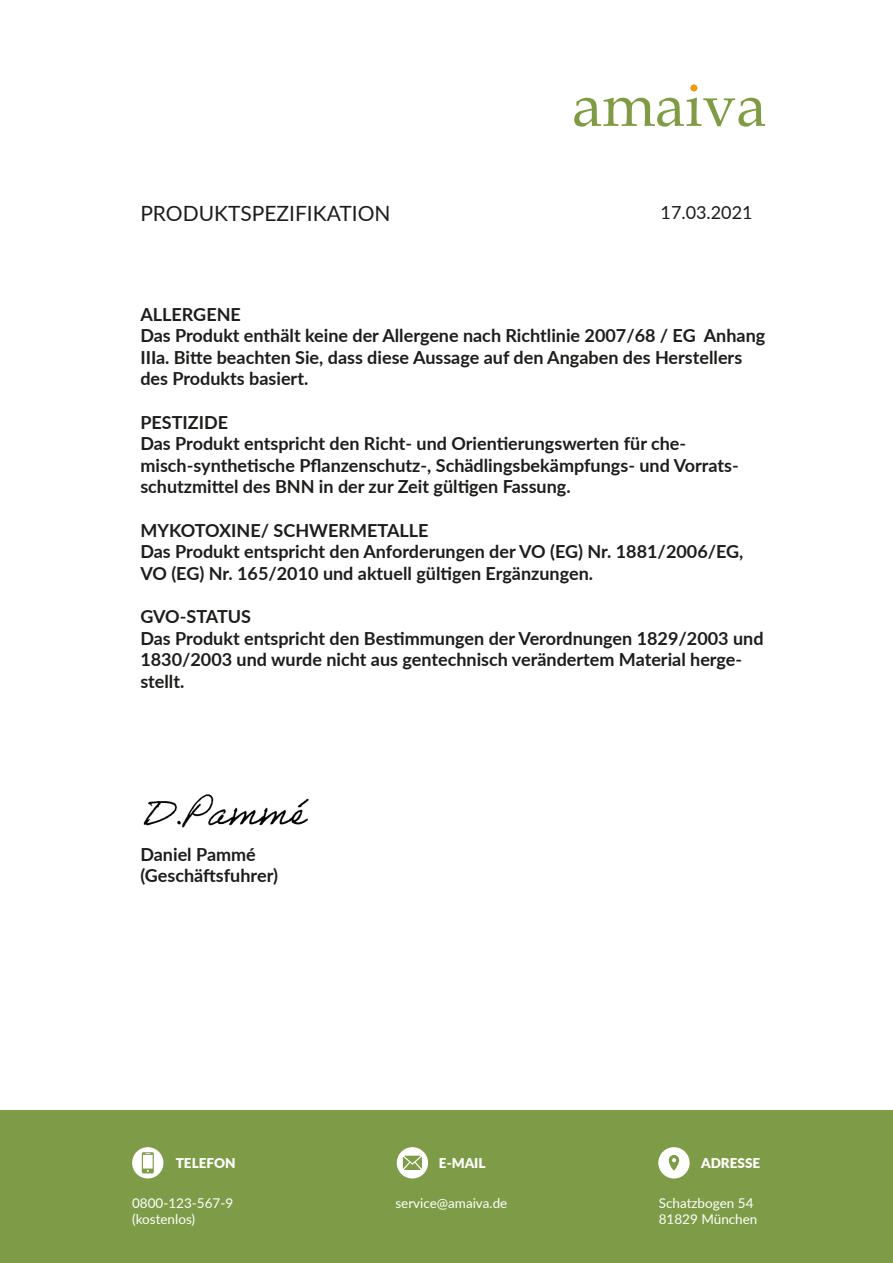
<style>
.page{position:relative;width:893px;height:1263px;background:#fff}
.page>*{position:absolute;margin:0;border:0;box-sizing:border-box;transform-origin:0 0}
.t1{font:21px "Lato";color:#1d1d1b}
.t2{font:700 18px/21.6px "Lato";color:#1d1d1b}
.t3{font:18px "Lato";color:#1d1d1b}
.t4{font:13.5px "Lato";color:#fff}
.t5{font:900 13.5px "Lato";color:#fff}
</style>
<div class="page">
<div style="left:0;top:1110px;width:893px;height:153px;background:#7e9c47"></div>
<div style="left:658px;top:1147px;width:32px;height:31px;background:#fff;border-radius:50%"></div>
<svg style="left:669px;top:1155px;width:10px;height:16px"></svg>
<div style="left:397px;top:1147px;width:31px;height:31px;background:#fff;border-radius:50%"></div>
<svg style="left:403px;top:1156px;width:19px;height:14px"></svg>
<div style="left:132px;top:1147px;width:31px;height:31px;background:#fff;border-radius:50%"></div>
<svg style="left:142px;top:1152px;width:12px;height:21px"></svg>
<svg style="left:574px;top:85px;width:191px;height:42px"></svg>
<img style="left:143px;top:794px;width:166px;height:34px">
<p class="t1" style="left:140px;top:198px;width:252px">PRODUKTSPEZIFIKATION</p>
<p class="t3" style="left:661px;top:199px;width:94px">17.03.2021</p>
<p class="t2" style="left:140px;top:302px;width:626px">ALLERGENE<br>Das Produkt enthält keine der Allergene nach Richtlinie 2007/68 / EG Anhang IIIa. Bitte beachten Sie, dass diese Aussage auf den Angaben des Herstellers des Produkts basiert.</p>
<p class="t2" style="left:140px;top:410px;width:600px">PESTIZIDE<br>Das Produkt entspricht den Richt- und Orientierungswerten für che&shy;misch-synthetische Pflanzenschutz-, Schädlingsbekämpfungs- und Vorrats&shy;schutzmittel des BNN in der zur Zeit gültigen Fassung.</p>
<p class="t2" style="left:140px;top:518px;width:290px">MYKOTOXINE/ SCHWERMETALLE</p>
<p class="t2" style="left:140px;top:540px;width:605px">Das Produkt entspricht den Anforderungen der VO (EG) Nr. 1881/2006/EG,<br>VO (EG) Nr. 165/2010 und aktuell gültigen Ergänzungen.</p>
<p class="t2" style="left:140px;top:605px;width:625px">GVO-STATUS<br>Das Produkt entspricht den Bestimmungen der Verordnungen 1829/2003 und 1830/2003 und wurde nicht aus gentechnisch verändertem Material herge&shy;stellt.</p>
<p class="t2" style="left:140px;top:842px;width:139px">Daniel Pammé (Geschäftsfuhrer)</p>
<p class="t5" style="left:176px;top:1153px;width:61px">TELEFON</p>
<p class="t5" style="left:439px;top:1153px;width:48px">E-MAIL</p>
<p class="t5" style="left:701px;top:1153px;width:61px">ADRESSE</p>
<p class="t4" style="left:132px;top:1193px;width:103px">0800-123-567-9</p>
<p class="t4" style="left:132px;top:1209px;width:65px">(kostenlos)</p>
<p class="t4" style="left:395px;top:1193px;width:114px">service@amaiva.de</p>
<p class="t4" style="left:659px;top:1193px;width:96px">Schatzbogen 54</p>
<p class="t4" style="left:659px;top:1209px;width:100px">81829 München</p>
</div>
